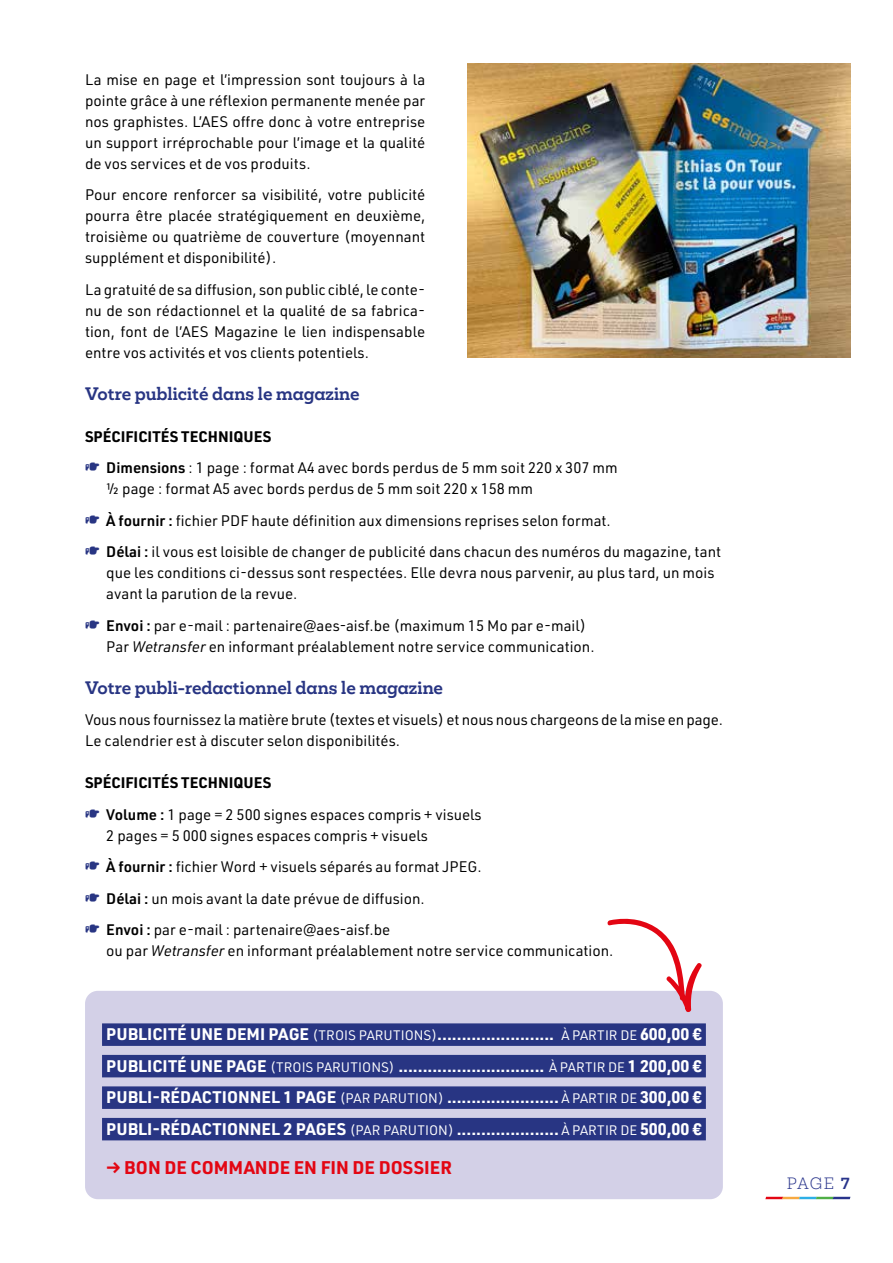
<style>
.page{position:relative;width:893px;height:1263px;background:#fff}
.page>*{position:absolute;margin:0;border:0;box-sizing:border-box;transform-origin:0 0}
.t1{font:700 18px "URWDIN";color:#e30613}
.t2{font:700 16.5px/31.5px "URWDIN";color:#fff;text-align:justify}
.t3{font:700 16.5px "Mokoko";color:#283583}
.t4{font:15px/21px "URWDIN";color:#000}
.t5{font:300 15px "Mokoko";color:#28348b}
.s1{font-weight:700}
.s2{font-family:"Breezi Icon Set";color:#283583}
.s3{font-weight:600}
.s4{font-style:italic}
.s5{font-weight:400;font-size:13.5px}
</style>
<div class="page">
<svg style="left:765px;top:1197px;width:85px;height:2px"></svg>
<img style="left:468px;top:64px;width:382px;height:294px">
<div style="left:85px;top:991px;width:638px;height:208px;background:#d3d0e7;border-radius:13px"></div>
<div style="left:102px;top:1023px;width:604px;height:23px;background:#283583"></div>
<div style="left:102px;top:1055px;width:604px;height:22px;background:#283583"></div>
<div style="left:102px;top:1086px;width:604px;height:23px;background:#283583"></div>
<div style="left:102px;top:1118px;width:604px;height:22px;background:#283583"></div>
<svg style="left:607px;top:918px;width:95px;height:94px"></svg>
<p class="t4" style="left:85px;top:68px;width:342px;text-align:justify">La mise en page et l’impression sont toujours à la pointe grâce à une réflexion permanente menée par nos graphistes. L’AES offre donc à votre entreprise un support irréprochable pour l’image et la qualité de vos services et de vos produits.</p>
<p class="t4" style="left:85px;top:184px;width:342px;text-align:justify">Pour encore renforcer sa visibilité, votre publicité pourra être placée stratégiquement en deuxième, troisième ou quatrième de couverture (moyennant supplément et disponibilité).</p>
<p class="t4" style="left:85px;top:278px;width:342px;text-align:justify">La gratuité de sa diffusion, son public ciblé, le conte&shy;nu de son rédactionnel et la qualité de sa fabrica&shy;tion, font de l’AES Magazine le lien indispensable entre vos activités et vos clients potentiels.</p>
<p class="t3" style="left:85px;top:382px;width:276px">Votre publicité dans le magazine</p>
<p class="t4" style="left:85px;top:420px;width:534px;line-height:31.5px"><span class="s1">SPÉCIFICITÉS TECHNIQUES<br></span><span class="s2">z</span> <span class="s3">Dimensions</span> : 1 page : format A4 avec bords perdus de 5 mm soit 220 x 307 mm</p>
<p class="t4" style="left:85px;top:473px;width:638px;line-height:31.5px;text-indent:21px">½ page : format A5 avec bords perdus de 5 mm soit 220 x 158 mm<br><span class="s2">z</span> <span class="s3">À fournir :</span> fichier PDF haute définition aux dimensions reprises selon format.<br><span class="s2">z</span> <span class="s3">Délai :</span> il vous est loisible de changer de publicité dans chacun des numéros du magazine, tant</p>
<p class="t4" style="left:106px;top:562px;width:610px">que les conditions ci-dessus sont respectées. Elle devra nous parvenir, au plus tard, un mois avant la parution de la revue.</p>
<p class="t4" style="left:106px;top:614px;width:490px;text-indent:-21px"><span class="s2">z</span> <span class="s3">Envoi :</span> par e-mail : partenaire@aes-aisf.be (maximum 15 Mo par e-mail)<br>Par <span class="s4">Wetransfer</span> en informant préalablement notre service communication.</p>
<p class="t3" style="left:85px;top:676px;width:360px">Votre publi-redactionnel dans le magazine</p>
<p class="t4" style="left:85px;top:709px;width:639px">Vous nous fournissez la matière brute (textes et visuels) et nous nous chargeons de la mise en page.<br>Le calendrier est à discuter selon disponibilités.</p>
<p class="t4" style="left:85px;top:767px;width:398px;line-height:31.5px"><span class="s1">SPÉCIFICITÉS TECHNIQUES<br></span><span class="s2">z</span> <span class="s3">Volume :</span> 1 page = 2 500 signes espaces compris + visuels</p>
<p class="t4" style="left:85px;top:819px;width:398px;line-height:31.5px;text-indent:21px">2 pages = 5 000 signes espaces compris + visuels<br><span class="s2">z</span> <span class="s3">À fournir :</span> fichier Word + visuels séparés au format JPEG. <span class="s2">z</span> <span class="s3">Délai :</span> un mois avant la date prévue de diffusion.<br><span class="s2">z</span> <span class="s3">Envoi :</span> par e-mail : partenaire@aes-aisf.be</p>
<p class="t4" style="left:106px;top:940px;width:509px">ou par <span class="s4">Wetransfer</span> en informant préalablement notre service communication.</p>
<p class="t2" style="left:106px;top:1018px;width:597px">PUBLICITÉ UNE DEMI PAGE <span class="s5">(TROIS PARUTIONS)</span>........................ <span class="s5">À PARTIR DE</span> 600,00 € PUBLICITÉ UNE PAGE <span class="s5">(TROIS PARUTIONS)</span> .............................. <span class="s5">À PARTIR DE</span> 1 200,00 € PUBLI-RÉDACTIONNEL 1 PAGE <span class="s5">(PAR PARUTION)</span> ....................... <span class="s5">À PARTIR DE</span> 300,00 € PUBLI-RÉDACTIONNEL 2 PAGES <span class="s5">(PAR PARUTION)</span> ..................... <span class="s5">À PARTIR DE</span> 500,00 €</p>
<p class="t1" style="left:106px;top:1155px;width:347px">→ BON DE COMMANDE EN FIN DE DOSSIER</p>
<p class="t5" style="left:787px;top:1173px;width:65px">PAGE <span class="s1">7</span></p>
</div>
